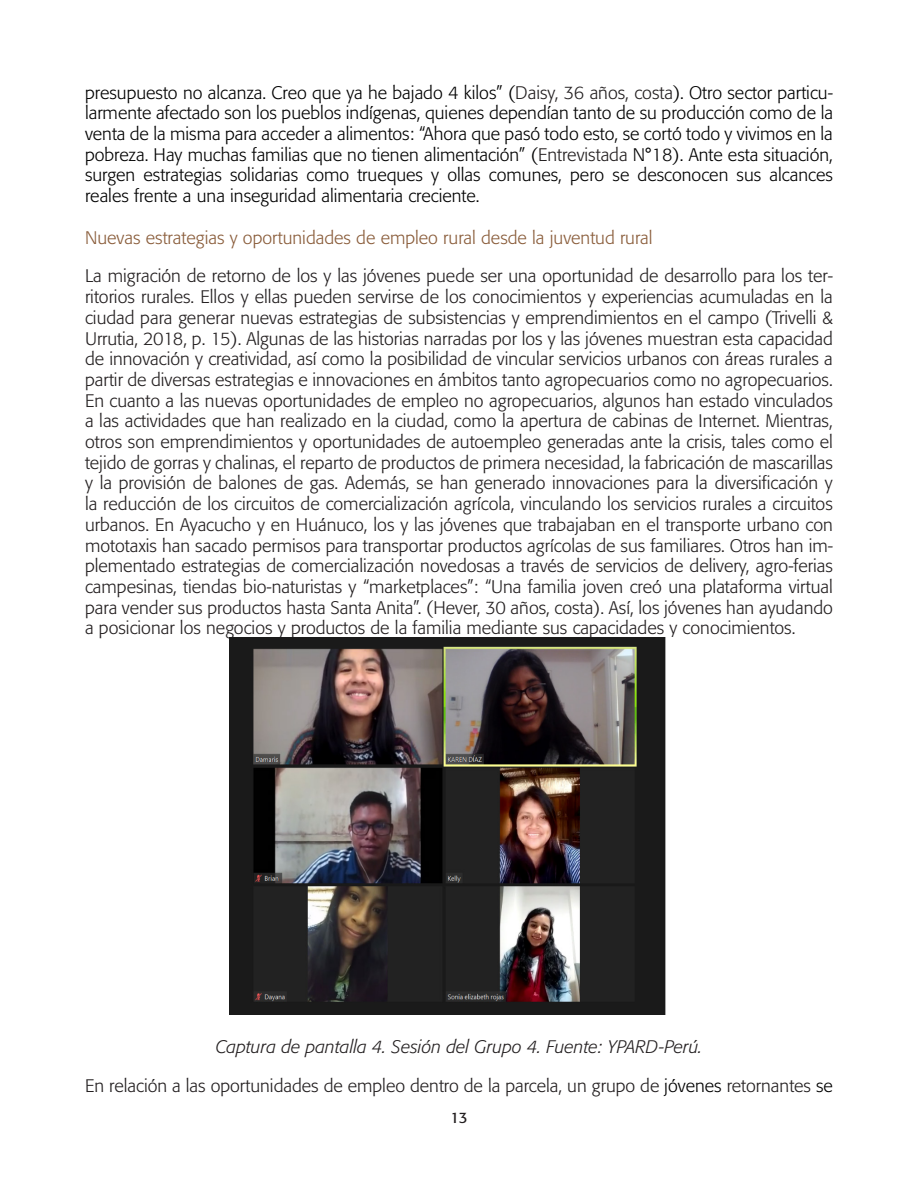
<style>
.page{position:relative;width:918px;height:1188px;background:#fff}
.page>*{position:absolute;margin:0;border:0;box-sizing:border-box;transform-origin:0 0}
.t1{font:300 18px/20.7px "Formata";color:#231f20;text-align:justify}
.t2{font:300 18px/20.7px "Formata";color:#000;text-align:justify}
.Heading_2{font:300 18px "Formata";color:#8a5d3b}
.t3{font:italic 300 18px "Formata";color:#231f20}
.t4{font:15px "Formata";color:#231f20}
.s1{color:#231f20}
.s2{color:#000}
</style>
<div class="page">
<img style="left:230px;top:637px;width:436px;height:377px">
<p class="t2" style="left:85px;top:82px;width:750px">presupuesto no alcanza. Creo que ya he bajado 4 kilos” (<span class="s1">Daisy, 36 años, costa</span>). Otro sector particu&shy;larmente afectado son los pueblos indígenas, quienes dependían tanto de su producción como de la venta de la misma para acceder a alimentos: “Ahora que pasó todo esto, se cortó todo y vivimos en la pobreza. Hay muchas familias que no tienen alimentación” (<span class="s1">Entrevistada</span> N°18). Ante esta situación, surgen estrategias solidarias como trueques y ollas comunes, pero se desconocen sus alcances reales frente a una inseguridad alimentaria creciente.</p>
<p class="Heading_2" style="left:85px;top:227px;width:569px">Nuevas estrategias y oportunidades de empleo rural desde la juventud rural</p>
<p class="t1" style="left:85px;top:266px;width:749px">La migración de retorno de los y las jóvenes puede ser una oportunidad de desarrollo para los ter&shy;ritorios rurales. Ellos y ellas pueden servirse de los conocimientos y experiencias acumuladas en la ciudad para generar nuevas estrategias de subsistencias y emprendimientos en el campo (Trivelli &amp; Urrutia, 2018, p. 15). Algunas de las historias narradas por los y las jóvenes muestran esta capacidad de innovación y creatividad, así como la posibilidad de vincular servicios urbanos con áreas rurales a partir de diversas estrategias e innovaciones en ámbitos tanto agropecuarios como no agropecuarios.</p>
<p class="t1" style="left:85px;top:390px;width:750px">En cuanto a las nuevas oportunidades de empleo no agropecuarios, algunos han estado vinculados a las actividades que han realizado en la ciudad, como la apertura de cabinas de Internet. Mientras, otros son emprendimientos y oportunidades de autoempleo generadas ante la crisis, tales como el tejido de gorras y chalinas, el reparto de productos de primera necesidad, la fabricación de mascarillas y la provisión de balones de gas. Además, se han generado innovaciones para la diversificación y la reducción de los circuitos de comercialización agrícola, vinculando los servicios rurales a circuitos urbanos. En Ayacucho y en Huánuco, los y las jóvenes que trabajaban en el transporte urbano con mototaxis han sacado permisos para transportar productos agrícolas de sus familiares. Otros han im&shy;plementado estrategias de comercialización novedosas a través de servicios de delivery, agro-ferias campesinas, tiendas bio-naturistas y “marketplaces”: “Una familia joven creó una plataforma virtual para vender sus productos hasta Santa Anita”. (Hever, 30 años, costa). Así, los jóvenes han ayudando a posicionar los negocios y productos de la familia mediante sus capacidades y conocimientos.</p>
<p class="t3" style="left:216px;top:1036px;width:488px">Captura de pantalla 4. Sesión del Grupo 4. Fuente: YPARD-Perú.</p>
<p class="t1" style="left:85px;top:1075px;width:749px">En relación a las oportunidades de empleo dentro de la parcela, un grupo de <span class="s2">jóvenes</span> retornantes <span class="s2">se</span></p>
<p class="t4" style="left:451px;top:1108px;width:18px">13</p>
</div>
